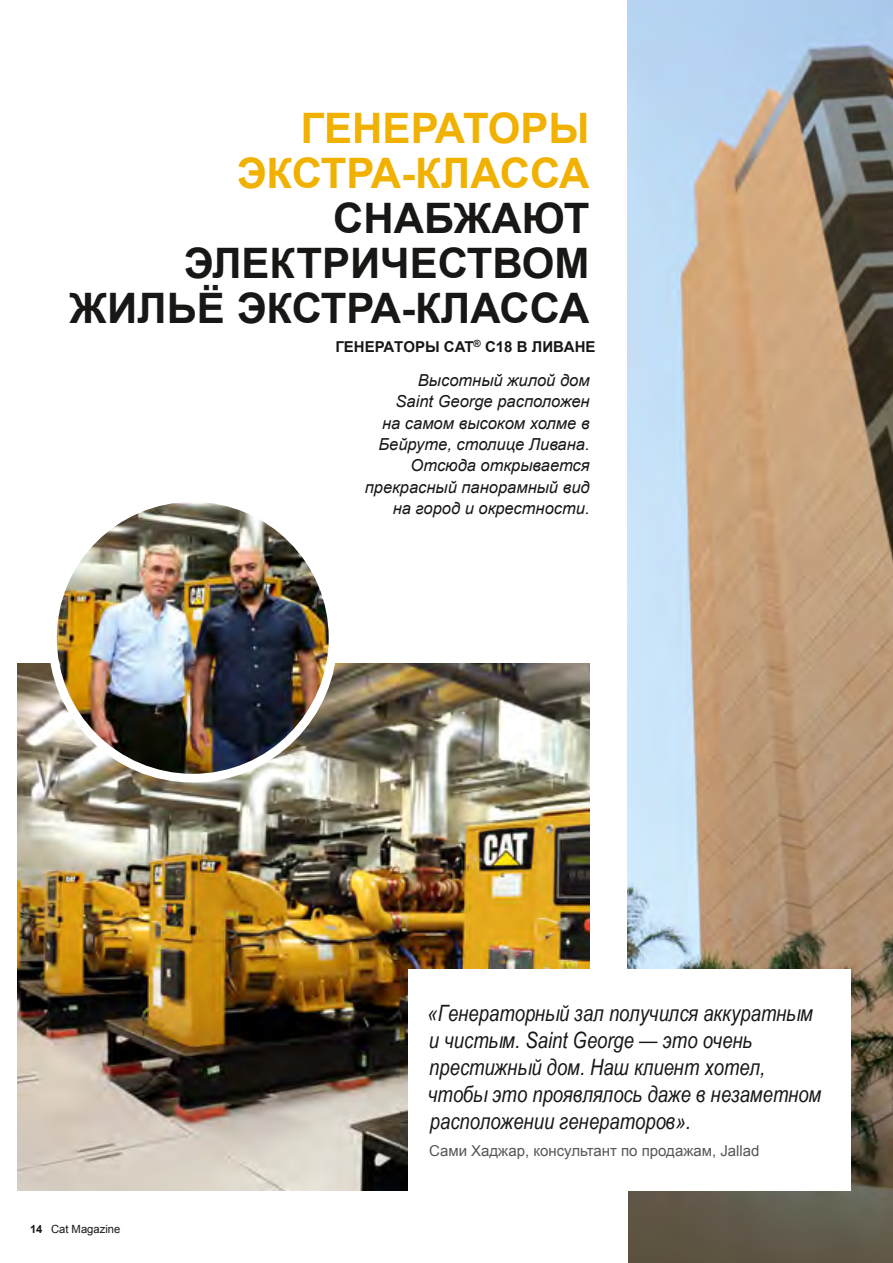
<style>
.page{position:relative;width:893px;height:1263px;background:#fff}
.page>*{position:absolute;margin:0;border:0;box-sizing:border-box;transform-origin:0 0}
.t1{font:700 42px/45px "Arial";color:#181716;text-align:right}
.t2{font:italic 22.5px/27px "Arial Narrow";color:#181716}
.t3{font:italic 16.5px/21.3px "Arial";color:#181716;text-align:right}
.t4{font:15px "Arial";color:#565655}
.t5{font:700 15px "Arial";color:#181716}
.t6{font:11.25px "Arial";color:#181716}
.s1{color:#f1b100}
.s2{font-weight:700}
</style>
<div class="page">
<img style="left:628px;top:0;width:265px;height:1263px">
<img style="left:17px;top:663px;width:573px;height:528px">
<img style="left:53px;top:498px;width:280px;height:280px;border-radius:140px">
<div style="left:48px;top:493px;width:289px;height:289px;border:9px solid #fff;border-radius:50%"></div>
<div style="left:408px;top:969px;width:442px;height:222px;background:#fff"></div>
<p class="t1" style="left:69px;top:107px;width:522px"><span class="s1">ГЕНЕРАТОРЫ<br>ЭКСТРА-КЛАССА<br></span>СНАБЖАЮТ<br>ЭЛЕКТРИЧЕСТВОМ<br>ЖИЛЬЁ ЭКСТРА-КЛАССА</p>
<p class="t5" style="left:335px;top:336px;width:262px">ГЕНЕРАТОРЫ CAT<sup>®</sup> C18 В ЛИВАНЕ</p>
<p class="t3" style="left:365px;top:370px;width:226px">Высотный жилой дом<br>Saint George расположен<br>на самом высоком холме в<br>Бейруте, столице Ливана.<br>Отсюда открывается прекрасный панорамный вид на город и окрестности.</p>
<p class="t6" style="left:30px;top:1222px;width:92px"><span class="s2">14</span> Cat Magazine</p>
<p class="t2" style="left:427px;top:999px;width:396px">«Генераторный зал получился аккуратным и чистым. Saint George — это очень престижный дом. Наш клиент хотел, чтобы это проявлялось даже в незаметном расположении генераторов».</p>
<p class="t4" style="left:429px;top:1140px;width:332px">Сами Хаджар, консультант по продажам, Jallad</p>
</div>
